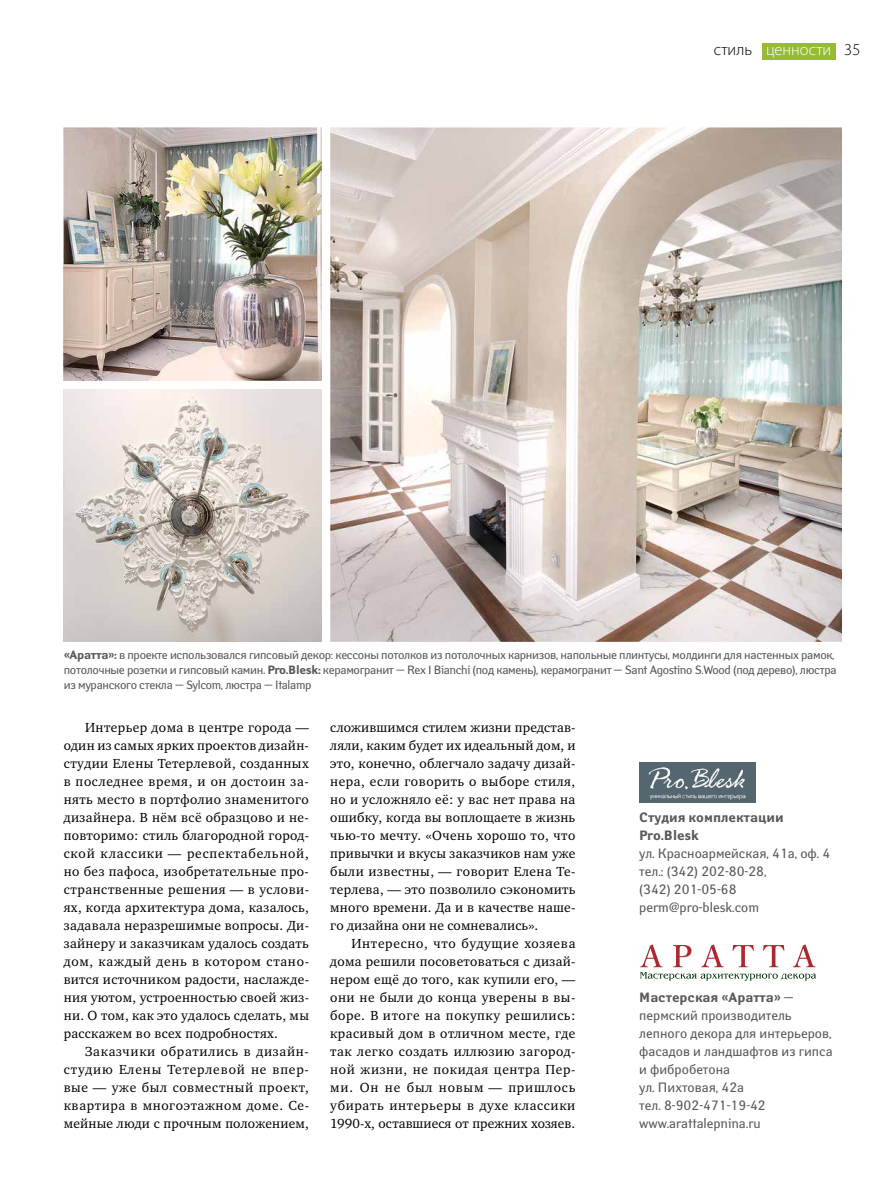
<style>
.page{position:relative;width:893px;height:1191px;background:#fff}
.page>*{position:absolute;margin:0;border:0;box-sizing:border-box;transform-origin:0 0}
.t1{font:300 16.5px "Myriad Pro";color:#fff}
.t2{font:300 16.5px "Myriad Pro";color:#000}
.t3{font:13.5px/18px "Charter ITC";letter-spacing:.015em;color:#000;text-align:justify}
.t4{font:13.5px/18px "Yanus";color:#58595b}
.t5{font:700 13.5px/18px "Yanus";color:#58595b}
.t6{font:12px/15px "Yanus";letter-spacing:-.025em;color:#58595b}
.s1{color:#000}
.s2{font-weight:700}
</style>
<div class="page">
<div style="left:762px;top:43px;width:73px;height:16px;background:#96bc33"></div>
<img style="left:330px;top:128px;width:512px;height:514px">
<img style="left:64px;top:128px;width:258px;height:252px">
<img style="left:64px;top:389px;width:258px;height:253px">
<img style="left:639px;top:762px;width:117px;height:41px">
<svg style="left:640px;top:944px;width:176px;height:36px"></svg>
<p class="t2" style="left:714px;top:40px;width:40px">стиль</p>
<p class="t1" style="left:766px;top:40px;width:96px">ценности <span class="s1">35</span></p>
<p class="t6" style="left:64px;top:647px;width:774px"><span class="s2">«Аратта»:</span> в проекте использовался гипсовый декор: кессоны потолков из потолочных карнизов, напольные плинтусы, молдинги для настенных рамок, потолочные розетки и гипсовый камин. <span class="s2">Pro.Blesk:</span> керамогранит — Rex I Bianchi (под камень), керамогранит — Sant Agostino S.Wood (под дерево), люстра из муранского стекла — Sylcom, люстра — Italamp</p>
<p class="t3" style="left:64px;top:718px;width:247px;text-indent:21px">Интерьер дома в центре города — один из самых ярких проектов дизайн&shy;студии Елены Тетерлевой, созданных в последнее время, и он достоин за&shy;нять место в портфолио знаменитого дизайнера. В нём всё образцово и не&shy;повторимо: стиль благородной город&shy;ской классики — респектабельной, но без пафоса, изобретательные про&shy;странственные решения — в услови&shy;ях, когда архитектура дома, казалось, задавала неразрешимые вопросы. Ди&shy;зайнеру и заказчикам удалось создать дом, каждый день в котором стано&shy;вится источником радости, наслажде&shy;ния уютом, устроенностью своей жиз&shy;ни. О том, как это удалось сделать, мы расскажем во всех подробностях.</p>
<p class="t3" style="left:64px;top:1042px;width:247px;text-indent:21px">Заказчики обратились в дизайн&shy;студию Елены Тетерлевой не впер&shy;вые — уже был совместный проект, квартира в многоэтажном доме. Се&shy;мейные люди с прочным положением,</p>
<p class="t3" style="left:330px;top:718px;width:247px">сложившимся стилем жизни представ&shy;ляли, каким будет их идеальный дом, и это, конечно, облегчало задачу дизай&shy;нера, если говорить о выборе стиля, но и усложняло её: у вас нет права на ошибку, когда вы воплощаете в жизнь чью-то мечту. «Очень хорошо то, что привычки и вкусы заказчиков нам уже были известны, — говорит Елена Те&shy;терлева, — это позволило сэкономить много времени. Да и в качестве наше&shy;го дизайна они не сомневались».</p>
<p class="t3" style="left:330px;top:934px;width:247px;text-indent:21px">Интересно, что будущие хозяева дома решили посоветоваться с дизай&shy;нером ещё до того, как купили его, — они не были до конца уверены в вы&shy;боре. В итоге на покупку решились: красивый дом в отличном месте, где так легко создать иллюзию загород&shy;ной жизни, не покидая центра Пер&shy;ми. Он не был новым — пришлось убирать интерьеры в духе классики 1990‑х, оставшиеся от прежних хозяев.</p>
<p class="t5" style="left:639px;top:808px;width:146px">Cтудия комплектации<br>Pro.Blesk</p>
<p class="t4" style="left:639px;top:844px;width:193px">ул. Красноармейская, 41а, оф. 4 тел.: (342) 202-80-28,<br>(342) 201-05-68 perm@pro-blesk.com</p>
<p class="t4" style="left:639px;top:988px;width:195px"><span class="s2">Мастерская «Аратта»</span> — пермский производитель лепного декора для интерьеров, фасадов и ландшафтов из гипса и фибробетона<br>ул. Пихтовая, 42а<br>тел. 8-902-471-19-42 www.arattalepnina.ru</p>
</div>
